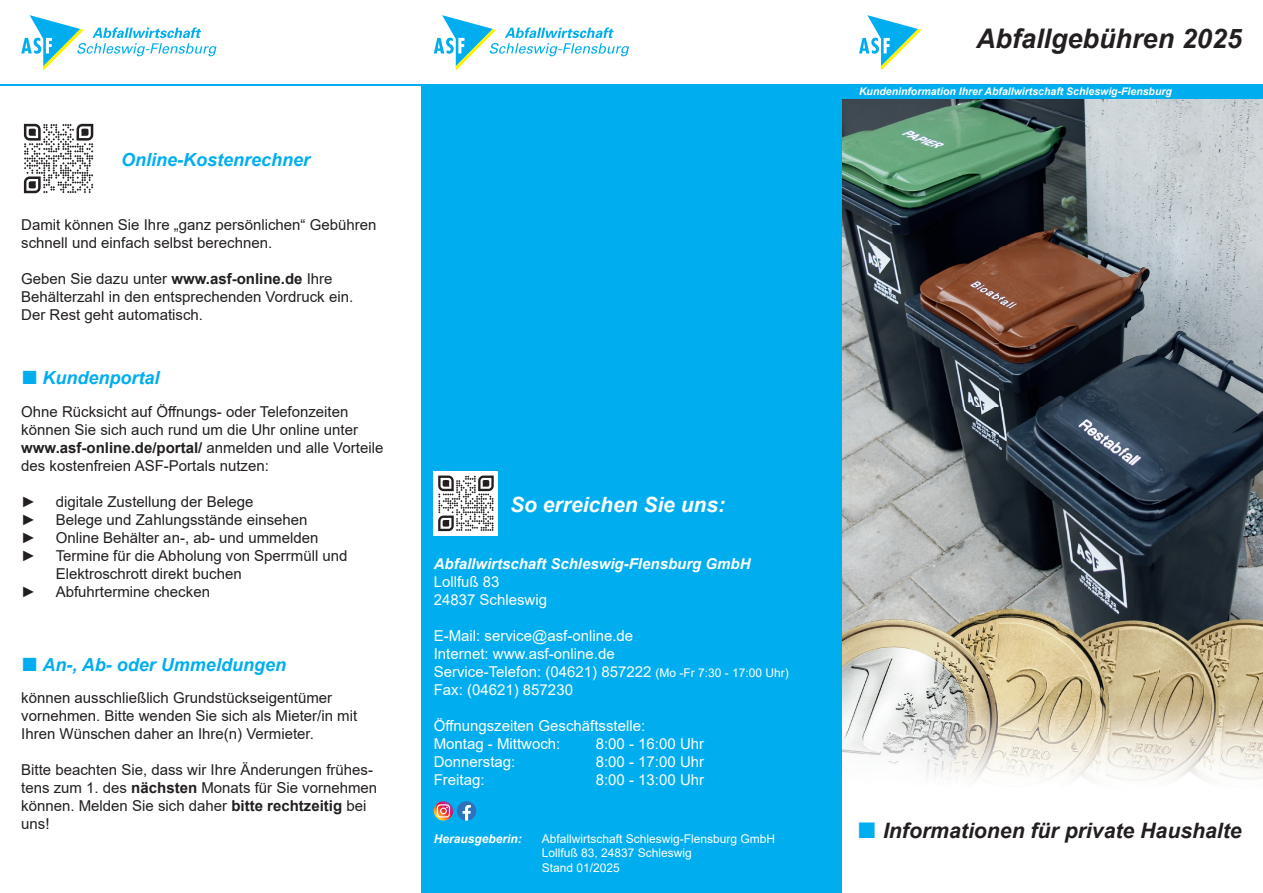
<style>
.page{position:relative;width:1263px;height:893px;background:#fff}
.page>*{position:absolute;margin:0;border:0;box-sizing:border-box;transform-origin:0 0}
.t1{font:italic 700 27px "Arial";color:#231f20}
.t2{font:italic 700 21.3px "Arial";color:#231f20}
.t3{font:italic 700 21px "Arial";color:#fff}
.t4{font:italic 700 18px "Arial";color:#00aeef}
.t5{font:15px/18px "Arial";color:#231f20}
.t6{font:15px/18px "Arial";color:#fff}
.t7{font:italic 700 15px "Arial";color:#fff}
.t8{font:12px/14.4px "Arial";color:#fff}
.t9{font:italic 700 12px "Arial";color:#fff}
.t10{font:italic 700 10.5px "Arial";color:#fff}
.s1{font-weight:700}
.s2{font-weight:400;font-style:normal;font-size:28.5px}
.s3{font-size:12px}
.s4{font-size:33.6px;color:#00aeef}
</style>
<div class="page">
<img style="left:842px;top:99px;width:421px;height:680px">
<div style="left:421px;top:83px;width:421px;height:810px;background:#00aeef"></div>
<div style="left:0;top:0;width:1263px;height:85px;background:#fff"></div>
<hr style="left:0;top:84px;width:1263px;height:1px;background:#00aeef">
<svg style="left:24px;top:124px;width:69px;height:69px"></svg>
<svg style="left:859px;top:15px;width:62px;height:56px"></svg>
<svg style="left:434px;top:15px;width:195px;height:56px"></svg>
<svg style="left:21px;top:15px;width:196px;height:56px"></svg>
<div style="left:834px;top:85px;width:429px;height:14px;background:#00aeef"></div>
<img style="left:434px;top:801px;width:19px;height:20px;border-radius:10px">
<svg style="left:437px;top:804px;width:13px;height:13px"></svg>
<svg style="left:457px;top:801px;width:19px;height:20px"></svg>
<div style="left:434px;top:471px;width:64px;height:65px;background:#fff"></div>
<svg style="left:438px;top:476px;width:56px;height:55px"></svg>
<p class="t4" style="left:121px;top:148px;width:191px">Online-Kostenrechner</p>
<p class="t5" style="left:21px;top:216px;width:357px">Damit können Sie Ihre „ganz persönlichen“ Gebühren schnell und einfach selbst berechnen.</p>
<p class="t5" style="left:21px;top:270px;width:333px">Geben Sie dazu unter <span class="s1">www.asf-online.de</span> Ihre<br>Behälterzahl in den entsprechenden Vordruck ein.<br>Der Rest geht automatisch.</p>
<p class="t4" style="left:21px;top:366px;width:140px"><span class="s2">■</span> Kundenportal</p>
<p class="t5" style="left:21px;top:402px;width:364px">Ohne Rücksicht auf Öffnungs- oder Telefonzeiten können Sie sich auch rund um die Uhr online unter <span class="s1">www.asf-online.de/portal/</span> anmelden und alle Vorteile des kostenfreien ASF-Portals nutzen:</p>
<p class="t5" style="left:21px;top:492px;width:16px">►</p>
<p class="t5" style="left:56px;top:492px;width:199px">digitale Zustellung der Belege</p>
<p class="t5" style="left:21px;top:510px;width:16px">►</p>
<p class="t5" style="left:56px;top:510px;width:253px">Belege und Zahlungsstände einsehen</p>
<p class="t5" style="left:21px;top:528px;width:16px">►</p>
<p class="t5" style="left:56px;top:528px;width:264px">Online Behälter an-, ab- und ummelden</p>
<p class="t5" style="left:21px;top:546px;width:16px">►</p>
<p class="t5" style="left:56px;top:546px;width:293px">Termine für die Abholung von Sperrmüll und<br>Elektroschrott direkt buchen</p>
<p class="t5" style="left:21px;top:582px;width:16px">►</p>
<p class="t5" style="left:56px;top:582px;width:156px">Abfuhrtermine checken</p>
<p class="t4" style="left:21px;top:653px;width:266px"><span class="s2">■</span> An-, Ab- oder Ummeldungen</p>
<p class="t5" style="left:21px;top:689px;width:337px">können ausschließlich Grundstückseigentümer vornehmen. Bitte wenden Sie sich als Mieter/in mit<br>Ihren Wünschen daher an Ihre(n) Vermieter.</p>
<p class="t5" style="left:21px;top:761px;width:357px">Bitte beachten Sie, dass wir Ihre Änderungen frühes&shy;tens zum 1. des <span class="s1">nächsten</span> Monats für Sie vornehmen können. Melden Sie sich daher <span class="s1">bitte rechtzeitig</span> bei uns!</p>
<h3 class="t3" style="left:510px;top:490px;width:216px">So erreichen Sie uns:</h3>
<p class="t7" style="left:434px;top:554px;width:318px">Abfallwirtschaft Schleswig-Flensburg GmbH</p>
<p class="t6" style="left:434px;top:573px;width:115px">Lollfuß 83<br>24837 Schleswig</p>
<p class="t6" style="left:434px;top:627px;width:357px">E-Mail: service@asf-online.de<br>Internet: www.asf-online.de<br>Service-Telefon: (04621) 857222 <span class="s3">(Mo -Fr 7:30 - 17:00 Uhr)<br></span>Fax: (04621) 857230</p>
<p class="t6" style="left:434px;top:717px;width:213px">Öffnungszeiten Geschäftsstelle:<br>Montag - Mittwoch:</p>
<p class="t6" style="left:596px;top:735px;width:110px">8:00 - 16:00 Uhr</p>
<p class="t6" style="left:434px;top:753px;width:83px">Donnerstag:</p>
<p class="t6" style="left:596px;top:753px;width:110px">8:00 - 17:00 Uhr</p>
<p class="t6" style="left:434px;top:771px;width:52px">Freitag:</p>
<p class="t6" style="left:596px;top:771px;width:110px">8:00 - 13:00 Uhr</p>
<p class="t9" style="left:434px;top:831px;width:90px">Herausgeberin:</p>
<p class="t8" style="left:542px;top:831px;width:235px">Abfallwirtschaft Schleswig-Flensburg GmbH<br>Lollfuß 83, 24837 Schleswig<br>Stand 01/2025</p>
<h1 class="t1" style="left:976px;top:21px;width:267px">Abfallgebühren 2025</h1>
<p class="t10" style="left:859px;top:84px;width:314px">Kundeninformation Ihrer Abfallwirtschaft Schleswig-Flensburg</p>
<h2 class="t2" style="left:857px;top:816px;width:386px"><span class="s4">■</span> Informationen für private Haushalte</h2>
</div>
